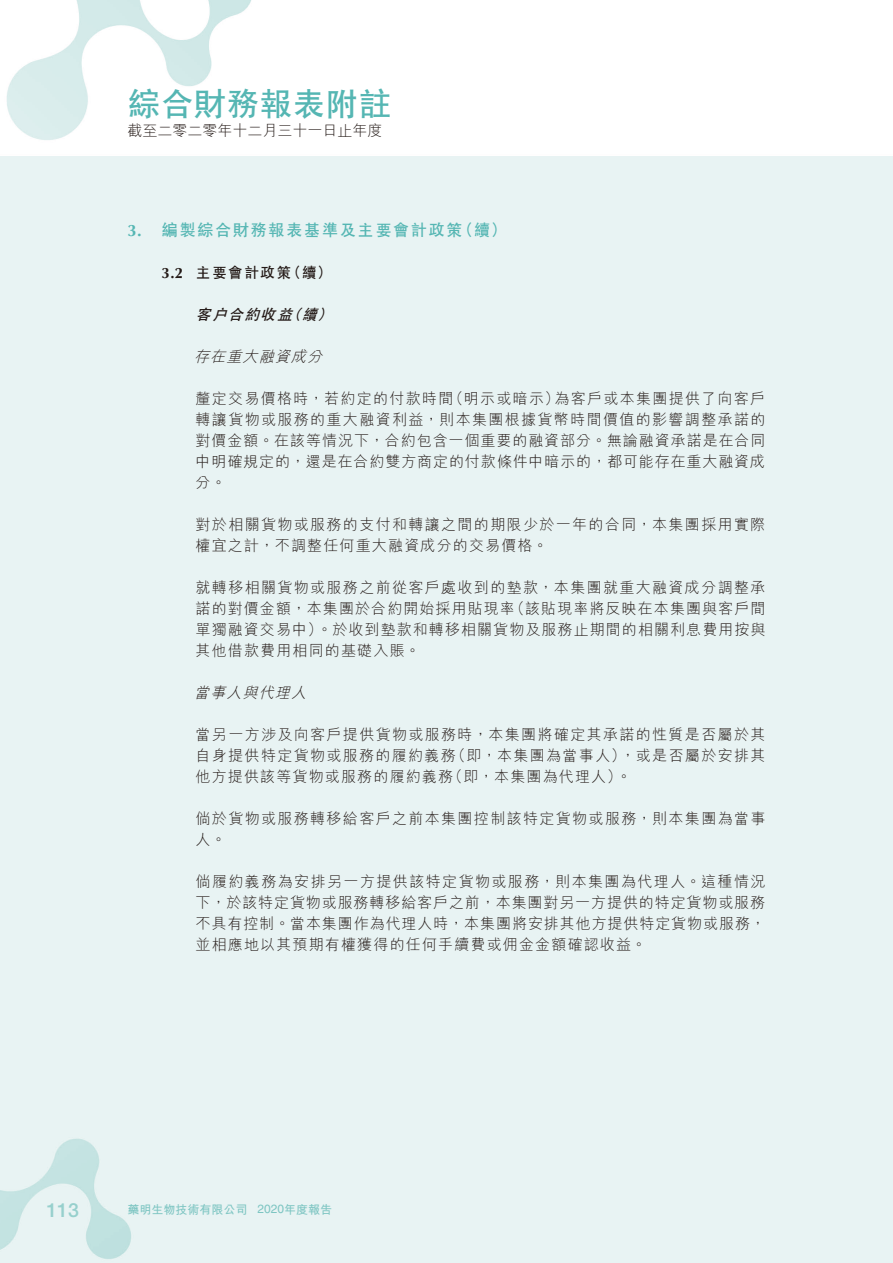
<style>
.page{position:relative;width:893px;height:1263px;background:#fff}
.page>*{position:absolute;margin:0;border:0;box-sizing:border-box;transform-origin:0 0}
.t1{font:700 33px "C Hei 2 HK";color:#55b6b3}
.t2{font:500 19.5px "Helvetica Neue LT Std";color:#97d0cd}
.t3{font:700 16.5px "C Hei 2 HK";letter-spacing:.08em;color:#55b6b3}
.t4{font:700 16.5px "Optima LT Std";color:#55b6b3}
.t5{font:300 15px/21px "M Hei HK";letter-spacing:.08em;color:#231916}
.t6{font:300 15px "M Hei HK";color:#231916}
.t7{font:italic 300 15px "M Hei HK";color:#231916}
.t8{font:700 15px "C Hei 2 HK";letter-spacing:.08em;color:#231916}
.t9{font:italic 700 15px "C Hei 2 HK";color:#231916}
.t10{font:700 15px "Optima LT Std";color:#231916}
.t11{font:700 12px "M Hei HK";color:#7dc5c2}
.t12{font:12px "Helvetica LT Std";color:#7dc5c2}
.s1{font-family:"M Hei HK";font-weight:700}
</style>
<div class="page">
<h1 class="t1" style="left:128px;top:87px;width:266px">綜合財務報表附註</h1>
<p class="t6" style="left:128px;top:122px;width:256px">截至二零二零年十二月三十一日止年度</p>
<p class="t4" style="left:128px;top:221px;width:16px">3.</p>
<p class="t3" style="left:457px;top:221px;width:52px">（續(</p>
<p class="t3" style="left:162px;top:221px;width:303px">編製綜合財務報表基準及主要會計政策</p>
<p class="t10" style="left:162px;top:264px;width:23px">3.2</p>
<p class="t8" style="left:286px;top:265px;width:47px">（續(</p>
<p class="t8" style="left:196px;top:265px;width:97px">主要會計政策</p>
<p class="t9" style="left:286px;top:307px;width:20px">（</p>
<p class="t7" style="left:194px;top:349px;width:134px">存在重大融資成分</p>
<p class="t9" style="left:317px;top:307px;width:20px">(</p>
<p class="t9" style="left:196px;top:307px;width:126px">客戶合約收益續</p>
<p class="t5" style="left:196px;top:388px;width:571px">釐定交易價格時，若約定的付款時間<br>轉讓貨物或服務的重大融資利益，則本集團根據貨幣時間價值的影響調整承諾的對價金額。在該等情況下，合約包含一個重要的融資部分。無論融資承諾是在合同中明確規定的，還是在合約雙方商定的付款條件中暗示的，都可能存在重大融資成分。</p>
<p class="t5" style="left:196px;top:514px;width:571px">對於相關貨物或服務的支付和轉讓之間的期限少於一年的合同，本集團採用實際權宜之計，不調整任何重大融資成分的交易價格。</p>
<p class="t5" style="left:196px;top:577px;width:571px;text-align:right">就轉移相關貨物或服務之前從客戶處收到的墊款，本集團就重大融資成分調整承（該貼現率將反映在本集團與客戶間</p>
<p class="t5" style="left:448px;top:388px;width:113px">（明示或暗示）</p>
<p class="t5" style="left:555px;top:388px;width:212px">為客戶或本集團提供了向客戶</p>
<p class="t5" style="left:196px;top:598px;width:571px">諾的對價金額，本集團於合約開始採用貼現率<br>單獨融資交易中）。於收到墊款和轉移相關貨物及服務止期間的相關利息費用按與其他借款費用相同的基礎入賬。</p>
<p class="t7" style="left:194px;top:685px;width:118px">當事人與代理人</p>
<p class="t5" style="left:196px;top:724px;width:571px;text-align:right">當另一方涉及向客戶提供貨物或服務時，本集團將確定其承諾的性質是否屬於其，或是否屬於安排其</p>
<p class="t5" style="left:451px;top:745px;width:176px">（即，本集團為當事人）</p>
<p class="t5" style="left:196px;top:745px;width:262px">自身提供特定貨物或服務的履約義務</p>
<p class="t5" style="left:448px;top:766px;width:175px">（即，本集團為代理人(</p>
<p class="t5" style="left:196px;top:766px;width:259px">他方提供該等貨物或服務的履約義務</p>
<p class="t5" style="left:196px;top:808px;width:571px">倘於貨物或服務轉移給客戶之前本集團控制該特定貨物或服務，則本集團為當事人。</p>
<p class="t5" style="left:196px;top:871px;width:571px;text-align:justify">倘履約義務為安排另一方提供該特定貨物或服務，則本集團為代理人。這種情況下，於該特定貨物或服務轉移給客戶之前，本集團對另一方提供的特定貨物或服務不具有控制。當本集團作為代理人時，本集團將安排其他方提供特定貨物或服務，並相應地以其預期有權獲得的任何手續費或佣金金額確認收益。</p>
<p class="t5" style="left:616px;top:766px;width:16px">。</p>
<h2 class="t2" style="left:46px;top:1198px;width:34px">113</h2>
<p class="t11" style="left:128px;top:1200px;width:121px">藥明生物技術有限公司</p>
<p class="t12" style="left:258px;top:1202px;width:76px">2020<span class="s1">年度報告</span></p>
</div>
